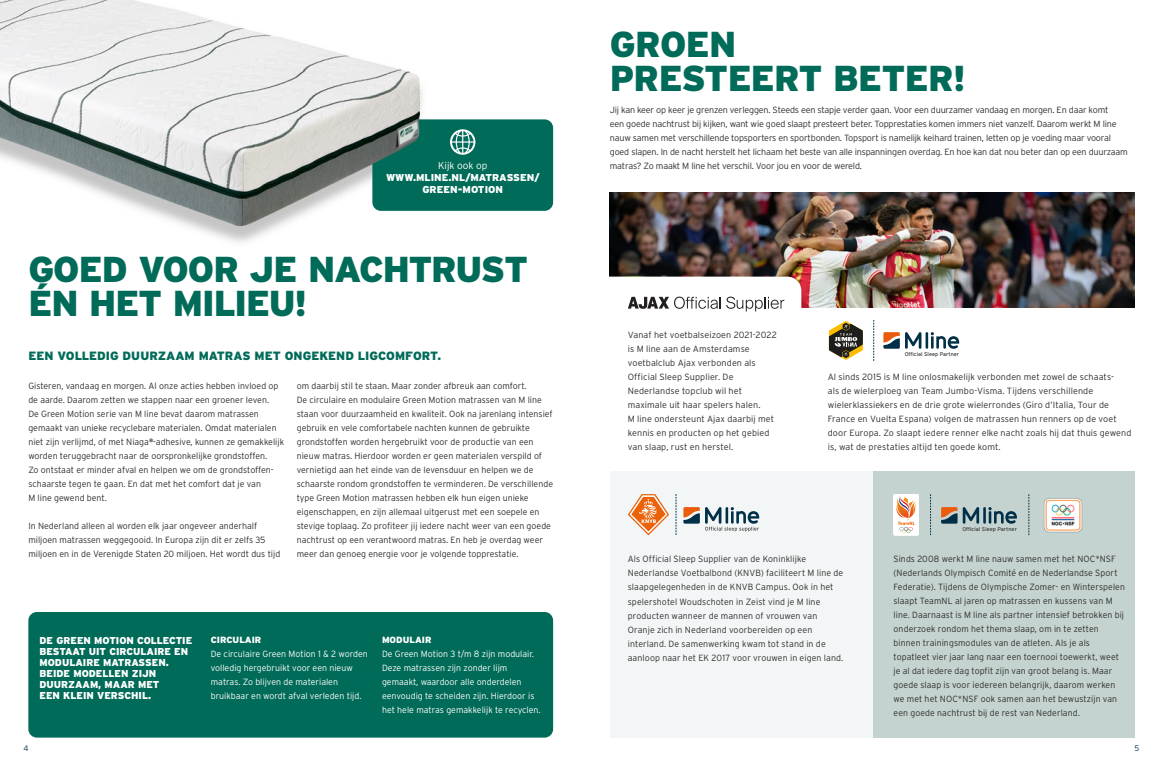
<style>
.page{position:relative;width:1163px;height:766px;background:#fff}
.page>*{position:absolute;margin:0;border:0;box-sizing:border-box;transform-origin:0 0}
.t1{font:900 36px/34px "Interstate";letter-spacing:-.025em;color:#006b58}
.t2{font:900 12px "Interstate";color:#006b58}
.t3{font:900 10px/11px "Interstate";color:#fff;text-align:center}
.t4{font:300 10px "Interstate";color:#fff}
.t5{font:300 9px/14px "Interstate";color:#2e2d2c}
.t6{font:300 9px/14px "Interstate";letter-spacing:-.02em;color:#2e2d2c}
.t7{font:300 9px/14px "Interstate";color:#fff}
.t8{font:900 9px "Interstate";color:#fff}
.t9{font:300 8px "Interstate";color:#002f48}
.t10{font:5.5px "Interstate";color:#383836}
.s1{font-family:"Source Sans Pro";font-weight:900}
</style>
<div class="page">
<img style="left:0;top:0;width:423px;height:243px">
<div style="left:372px;top:119px;width:181px;height:92px;background:#006b58;border-radius:9px"></div>
<img style="left:609px;top:193px;width:525px;height:115px">
<div style="left:872px;top:471px;width:262px;height:266px;background:#c4d3cf"></div>
<svg style="left:450px;top:129px;width:25px;height:26px"></svg>
<div style="left:893px;top:494px;width:25px;height:41px;border:1px solid #fff;border-radius:2px"></div>
<svg style="left:895px;top:496px;width:21px;height:37px"></svg>
<svg style="left:930px;top:494px;width:1px;height:41px"></svg>
<svg style="left:1028px;top:494px;width:1px;height:41px"></svg>
<img style="left:1044px;top:498px;width:39px;height:35px">
<svg style="left:941px;top:507px;width:75px;height:16px"></svg>
<div style="left:609px;top:471px;width:263px;height:266px;background:#f3f6f6"></div>
<div style="left:28px;top:611px;width:525px;height:126px;background:#006b58;border-radius:9px"></div>
<div style="left:581px;top:276px;width:220px;height:187px;background:#fff;border-radius:14px"></div>
<svg style="left:683px;top:507px;width:16px;height:16px"></svg>
<svg style="left:705px;top:507px;width:54px;height:24px"></svg>
<svg style="left:675px;top:494px;width:1px;height:40px"></svg>
<svg style="left:628px;top:494px;width:41px;height:41px"></svg>
<svg style="left:828px;top:321px;width:35px;height:39px"></svg>
<svg style="left:883px;top:332px;width:76px;height:16px"></svg>
<svg style="left:873px;top:320px;width:1px;height:41px"></svg>
<img style="left:345px;top:84px;width:74px;height:91px">
<svg style="left:726px;top:296px;width:58px;height:15px"></svg>
<svg style="left:627px;top:296px;width:93px;height:13px"></svg>
<p class="t4" style="left:438px;top:160px;width:51px">Kijk ook op</p>
<p class="t3" style="left:386px;top:171px;width:155px;line-height:12px">WWW.MLINE.NL/MATRASSEN/<br>GREEN-MOTION</p>
<h1 class="t1" style="left:28px;top:252px;width:501px">GOED VOOR JE NACHTRUST<br>ÉN HET MILIEU!</h1>
<h2 class="t2" style="left:28px;top:349px;width:414px">EEN VOLLEDIG DUURZAAM MATRAS MET ONGEKEND LIGCOMFORT.</h2>
<p class="t5" style="left:28px;top:378px;width:257px">Gisteren, vandaag en morgen. Al onze acties hebben invloed op de aarde. Daarom zetten we stappen naar een groener leven.<br>De Green Motion serie van M line bevat daarom matrassen gemaakt van unieke recyclebare materialen. Omdat materialen niet zijn verlijmd, of met Niaga<span class="s1">®</span>-adhesive, kunnen ze gemakkelijk worden teruggebracht naar de oorspronkelijke grondstoffen.<br>Zo ontstaat er minder afval en helpen we om de grondstoffen&shy;schaarste tegen te gaan. En dat met het comfort dat je van<br>M line gewend bent.</p>
<p class="t5" style="left:28px;top:518px;width:253px">In Nederland alleen al worden elk jaar ongeveer anderhalf miljoen matrassen weggegooid. In Europa zijn dit er zelfs 35 miljoen en in de Verenigde Staten 20 miljoen. Het wordt dus tijd</p>
<p class="t5" style="left:297px;top:378px;width:258px">om daarbij stil te staan. Maar zonder afbreuk aan comfort.<br>De circulaire en modulaire Green Motion matrassen van M line staan voor duurzaamheid en kwaliteit. Ook na jarenlang intensief gebruik en vele comfortabele nachten kunnen de gebruikte grondstoffen worden hergebruikt voor de productie van een nieuw matras. Hierdoor worden er geen materialen verspild of vernietigd aan het einde van de levensduur en helpen we de schaarste rondom grondstoffen te verminderen. De verschillende type Green Motion matrassen hebben elk hun eigen unieke eigenschappen, en zijn allemaal uitgerust met een soepele en stevige toplaag. Zo profiteer jij iedere nacht weer van een goede nachtrust op een verantwoord matras. En heb je overdag weer meer dan genoeg energie voor je volgende topprestatie.</p>
<p class="t3" style="left:40px;top:634px;width:154px;text-align:left">DE GREEN MOTION COLLECTIE<br>BESTAAT UIT CIRCULAIRE EN<br>MODULAIRE MATRASSEN.<br>BEIDE MODELLEN ZIJN<br>DUURZAAM, MAAR MET<br>EEN KLEIN VERSCHIL.</p>
<p class="t8" style="left:211px;top:634px;width:52px">CIRCULAIR</p>
<p class="t7" style="left:211px;top:647px;width:159px">De circulaire Green Motion 1 &amp; 2 worden volledig hergebruikt voor een nieuw matras. Zo blijven de materialen bruikbaar en wordt afval verleden tijd.</p>
<p class="t8" style="left:382px;top:634px;width:51px">MODULAIR</p>
<p class="t7" style="left:382px;top:647px;width:160px">De Green Motion 3 t/m 8 zijn modulair.<br>Deze matrassen zijn zonder lijm gemaakt, waardoor alle onderdelen eenvoudig te scheiden zijn. Hierdoor is het hele matras gemakkelijk te recyclen.</p>
<h1 class="t1" style="left:609px;top:27px;width:357px">GROEN<br>PRESTEERT BETER!</h1>
<p class="t6" style="left:609px;top:103px;width:519px">Jij kan keer op keer je grenzen verleggen. Steeds een stapje verder gaan. Voor een duurzamer vandaag en morgen. En daar komt<br>een goede nachtrust bij kijken, want wie goed slaapt presteert beter. Topprestaties komen immers niet vanzelf. Daarom werkt M line nauw samen met verschillende topsporters en sportbonden. Topsport is namelijk keihard trainen, letten op je voeding maar vooral goed slapen. In de nacht herstelt het lichaam het beste van alle inspanningen overdag. En hoe kan dat nou beter dan op een duurzaam matras? Zo maakt M line het verschil. Voor jou en voor de wereld.</p>
<p class="t5" style="left:627px;top:328px;width:151px">Vanaf het voetbalseizoen 2021-2022 is M line aan de Amsterdamse voetbalclub Ajax verbonden als<br>Official Sleep Supplier. De<br>Nederlandse topclub wil het maximale uit haar spelers halen.<br>M line ondersteunt Ajax daarbij met kennis en producten op het gebied van slaap, rust en herstel.</p>
<p class="t10" style="left:904px;top:350px;width:56px">Official Sleep Partner</p>
<p class="t5" style="left:827px;top:370px;width:305px">Al sinds 2015 is M line onlosmakelijk verbonden met zowel de schaats-<br>als de wielerploeg van Team Jumbo-Visma. Tijdens verschillende wielerklassiekers en de drie grote wielerrondes (Giro d’Italia, Tour de France en Vuelta Espana) volgen de matrassen hun renners op de voet door Europa. Zo slaapt iedere renner elke nacht zoals hij dat thuis gewend is, wat de prestaties altijd ten goede komt.</p>
<p class="t10" style="left:962px;top:525px;width:56px">Official Sleep Partner</p>
<p class="t5" style="left:627px;top:552px;width:217px">Als Official Sleep Supplier van de Koninklijke Nederlandse Voetbalbond (KNVB) faciliteert M line de slaapgelegenheden in de KNVB Campus. Ook in het spelershotel Woudschoten in Zeist vind je M line producten wanneer de mannen of vrouwen van Oranje zich in Nederland voorbereiden op een interland. De samenwerking kwam tot stand in de aanloop naar het EK 2017 voor vrouwen in eigen land.</p>
<p class="t5" style="left:893px;top:551px;width:233px">Sinds 2008 werkt M line nauw samen met het NOC*NSF (Nederlands Olympisch Comité en de Nederlandse Sport Federatie). Tijdens de Olympische Zomer- en Winterspelen slaapt TeamNL al jaren op matrassen en kussens van M line. Daarnaast is M line als partner intensief betrokken bij onderzoek rondom het thema slaap, om in te zetten binnen trainingsmodules van de atleten. Als je als topatleet vier jaar lang naar een toernooi toewerkt, weet je al dat iedere dag topfit zijn van groot belang is. Maar goede slaap is voor iedereen belangrijk, daarom werken we met het NOC*NSF ook samen aan het bewustzijn van een goede nachtrust bij de rest van Nederland.</p>
<p class="t9" style="left:23px;top:743px;width:6px">4</p>
<p class="t9" style="left:1134px;top:743px;width:6px">5</p>
</div>
